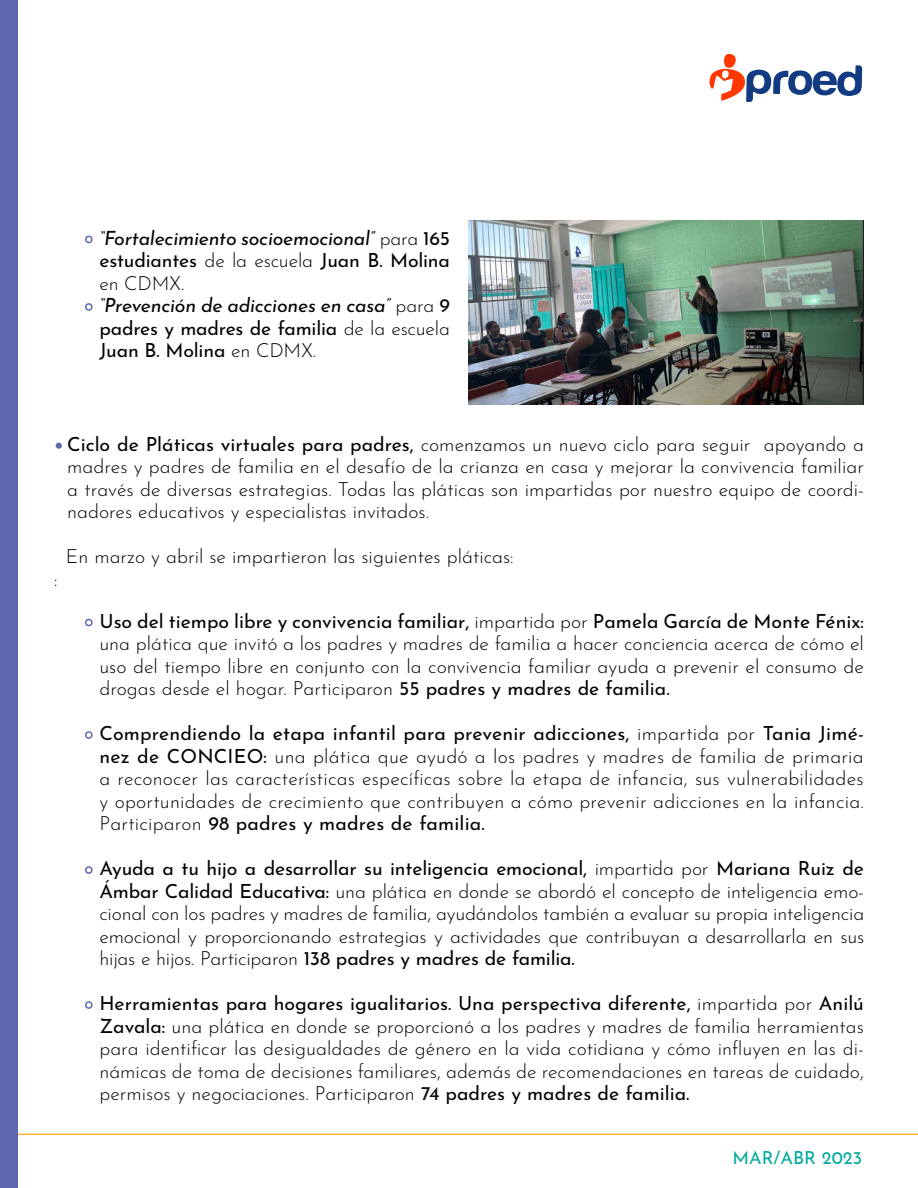
<style>
.page{position:relative;width:918px;height:1188px;background:#fff}
.page>*{position:absolute;margin:0;border:0;box-sizing:border-box;transform-origin:0 0}
.t1{font:100 19.5px/22.5px "Josefin Sans";color:#040503;text-align:justify}
.t2{font:19.5px/22.5px "Josefin Sans";letter-spacing:-.01em;color:#040503;text-align:justify}
.t3{font:italic 100 19.5px/22.5px "Josefin Sans";letter-spacing:-.01em;color:#040503;text-align:justify}
.t4{font:18px "Josefin Sans";color:#00a99d}
.s1{font-family:"Laca";font-weight:400;font-style:normal;font-size:25.5px;color:#5f67af}
.s2{font-style:normal}
.s3{font-weight:400;font-style:normal}
.s4{font-family:"Laca";font-size:25.5px;color:#5f67af}
.s5{font-weight:100;font-style:italic}
.s6{font-weight:100}
.s7{font-family:"Laca";font-weight:400;font-size:25.5px;color:#5f67af}
.s8{font-weight:400}
</style>
<div class="page">
<hr style="left:0;top:1134px;width:918px;height:1px;background:#fab03b">
<div style="left:0;top:0;width:18px;height:1188px;background:#5f67af"></div>
<svg style="left:709px;top:54px;width:153px;height:48px"></svg>
<img style="left:468px;top:220px;width:396px;height:185px">
<p class="t3" style="left:99px;top:225px;width:352px;text-indent:-15px"><span class="s1">•</span> “Fortalecimiento socioemocional” <span class="s2">para</span> <span class="s3">165 estudiantes</span> <span class="s2">de la escuela</span> <span class="s3">Juan B. Molina </span><span class="s2">en CDMX.</span></p>
<p class="t2" style="left:99px;top:292px;width:352px;text-indent:-15px"><span class="s4">•</span> <span class="s5">“Prevención de adicciones en casa”</span> <span class="s6">para</span> 9 padres y madres de familia <span class="s6">de la escuela </span>Juan B. Molina <span class="s6">en CDMX.</span></p>
<p class="t1" style="left:67px;top:431px;width:798px;text-indent:-13px"><span class="s7">•</span> <span class="s8">Ciclo de Pláticas virtuales para padres,</span> comenzamos un nuevo ciclo para seguir apoyando a madres y padres de familia en el desafío de la crianza en casa y mejorar la convivencia familiar a través de diversas estrategias. Todas las pláticas son impartidas por nuestro equipo de coordi&shy;nadores educativos y especialistas invitados.</p>
<p class="t1" style="left:66px;top:544px;width:449px">En marzo y abril se impartieron las siguientes pláticas:</p>
<p class="t1" style="left:54px;top:566px;width:5px">:</p>
<p class="t1" style="left:99px;top:608px;width:766px;text-indent:-15px"><span class="s7">•</span> <span class="s8">Uso del tiempo libre y convivencia familiar,</span> impartida por <span class="s8">Pamela García de Monte Fénix: </span>una plática que invitó a los padres y madres de familia a hacer conciencia acerca de cómo el uso del tiempo libre en conjunto con la convivencia familiar ayuda a prevenir el consumo de drogas desde el hogar. Participaron <span class="s8">55 padres y madres de familia.</span></p>
<p class="t1" style="left:99px;top:721px;width:766px;text-indent:-15px"><span class="s7">•</span> <span class="s8">Comprendiendo la etapa infantil para prevenir adicciones,</span> impartida por <span class="s8">Tania Jimé&shy;nez de CONCIEO:</span> una plática que ayudó a los padres y madres de familia de primaria a reconocer las características específicas sobre la etapa de infancia, sus vulnerabilidades y oportunidades de crecimiento que contribuyen a cómo prevenir adicciones en la infancia.<br>Participaron <span class="s8">98 padres y madres de familia.</span></p>
<p class="t1" style="left:99px;top:856px;width:766px;text-indent:-15px"><span class="s7">•</span> <span class="s8">Ayuda a tu hijo a desarrollar su inteligencia emocional,</span> impartida por <span class="s8">Mariana Ruiz de Ámbar Calidad Educativa:</span> una plática en donde se abordó el concepto de inteligencia emo&shy;cional con los padres y madres de familia, ayudándolos también a evaluar su propia inteligencia emocional y proporcionando estrategias y actividades que contribuyan a desarrollarla en sus hijas e hijos. Participaron <span class="s8">138 padres y madres de familia.</span></p>
<p class="t1" style="left:99px;top:991px;width:766px;text-indent:-15px"><span class="s7">•</span> <span class="s8">Herramientas para hogares igualitarios. Una perspectiva diferente,</span> impartida por <span class="s8">Anilú Zavala:</span> una plática en donde se proporcionó a los padres y madres de familia herramientas para identificar las desigualdades de género en la vida cotidiana y cómo influyen en las di&shy;námicas de toma de decisiones familiares, además de recomendaciones en tareas de cuidado, permisos y negociaciones. Participaron <span class="s8">74 padres y madres de familia.</span></p>
<p class="t4" style="left:732px;top:1143px;width:131px">MAR/ABR 2023</p>
</div>
